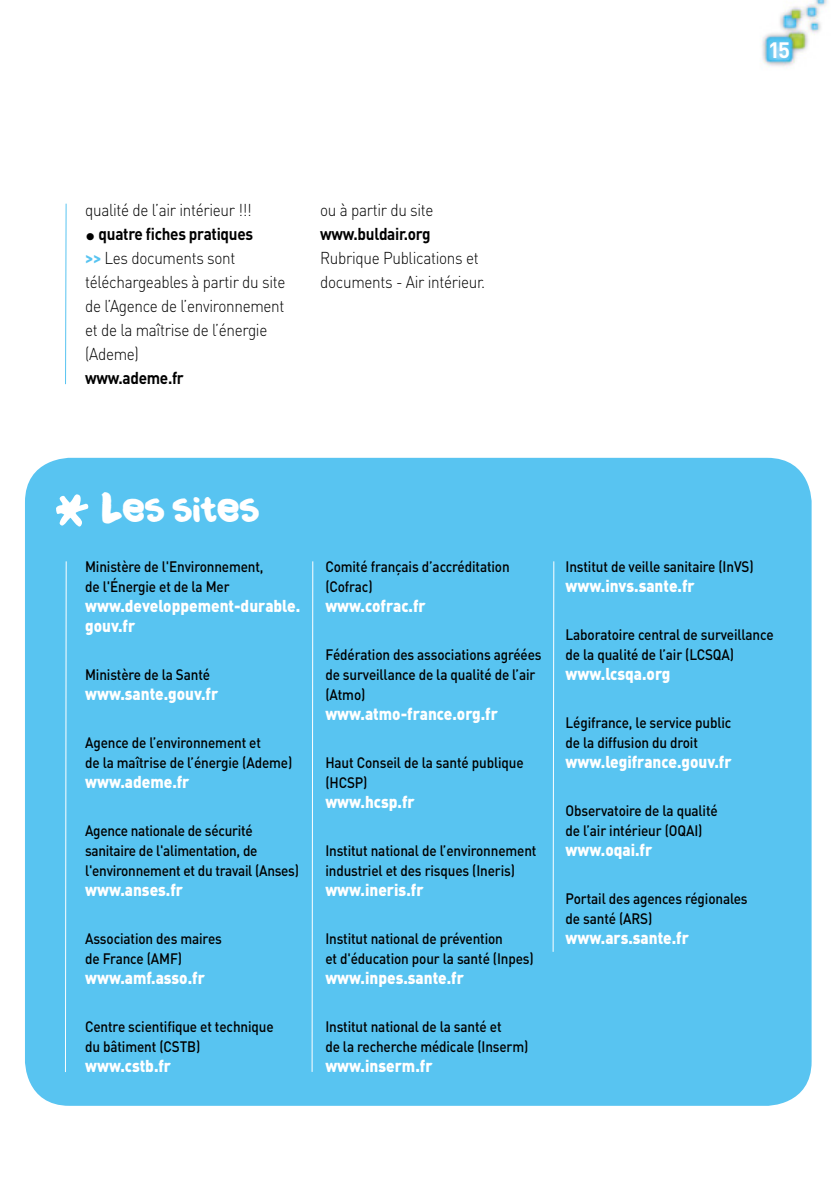
<style>
.page{position:relative;width:840px;height:1191px;background:#fff}
.page>*{position:absolute;margin:0;border:0;box-sizing:border-box;transform-origin:0 0}
.t1{font:28px "Culia";letter-spacing:.02em;color:#fff}
.t2{font:700 22px "DIN";color:#fff}
.t3{font:900 17px/20px "DIN";color:#fff;scale:.9 1}
.t4{font:300 17px/24px "DIN";letter-spacing:-.02em;color:#000;scale:.9 1}
.t5{font:700 17px "DIN";letter-spacing:-.02em;color:#000;scale:.9 1}
.t6{font:500 15px/20px "DIN";letter-spacing:-.01em;color:#000;scale:.9 1}
.s1{font-weight:900;font-size:22px}
.s2{font-weight:700}
.s3{font-weight:700;color:#58c4f1}
</style>
<div class="page">
<div style="left:25px;top:458px;width:786px;height:647px;background:#58c4f1;border-radius:44px"></div>
<img style="left:762px;top:0;width:66px;height:67px">
<hr style="left:65px;top:204px;width:2px;height:180px;background:#58c4f1">
<svg style="left:65px;top:561px;width:2px;height:511px"></svg>
<svg style="left:552px;top:561px;width:2px;height:391px"></svg>
<svg style="left:311px;top:561px;width:2px;height:511px"></svg>
<svg style="left:56px;top:494px;width:32px;height:32px"></svg>
<h2 class="t2" style="left:767px;top:35px;width:23px">15</h2>
<p class="t4" style="left:85px;top:198px;width:186px">qualité de l’air intérieur !!!</p>
<p class="t4" style="left:85px;top:222px;width:224px"><span class="s1">•</span> <span class="s2">quatre fiches pratiques<br></span><span class="s3">&gt;&gt;</span> Les documents sont téléchargeables à partir du site de l’Agence de l’environnement et de la maîtrise de l’énergie (Ademe)</p>
<p class="t5" style="left:85px;top:367px;width:111px">www.ademe.fr</p>
<p class="t4" style="left:320px;top:198px;width:127px">ou à partir du site</p>
<p class="t5" style="left:320px;top:223px;width:124px">www.buldair.org</p>
<p class="t4" style="left:320px;top:246px;width:185px">Rubrique Publications et documents - Air intérieur.</p>
<h1 class="t1" style="left:101px;top:496px;width:159px">Les sites</h1>
<p class="t6" style="left:85px;top:556px;width:200px">Ministère de l'Environnement, de l'Énergie et de la Mer</p>
<p class="t3" style="left:85px;top:594px;width:240px">www.developpement-durable. gouv.fr</p>
<p class="t6" style="left:85px;top:664px;width:140px">Ministère de la Santé</p>
<p class="t3" style="left:85px;top:682px;width:149px">www.sante.gouv.fr</p>
<p class="t6" style="left:85px;top:732px;width:231px">Agence de l’environnement et<br>de la maîtrise de l’énergie (Ademe)</p>
<p class="t3" style="left:85px;top:770px;width:117px">www.ademe.fr</p>
<p class="t6" style="left:85px;top:820px;width:239px">Agence nationale de sécurité sanitaire de l'alimentation, de l'environnement et du travail (Anses)</p>
<p class="t3" style="left:85px;top:878px;width:110px">www.anses.fr</p>
<p class="t6" style="left:85px;top:928px;width:153px">Association des maires de France (AMF)</p>
<p class="t3" style="left:85px;top:966px;width:134px">www.amf.asso.fr</p>
<p class="t6" style="left:85px;top:1016px;width:211px">Centre scientifique et technique du bâtiment (CSTB)</p>
<p class="t3" style="left:85px;top:1054px;width:97px">www.cstb.fr</p>
<p class="t6" style="left:325px;top:556px;width:206px">Comité français d’accréditation (Cofrac)</p>
<p class="t3" style="left:325px;top:594px;width:113px">www.cofrac.fr</p>
<p class="t6" style="left:325px;top:644px;width:241px">Fédération des associations agréées de surveillance de la qualité de l’air (Atmo)</p>
<p class="t3" style="left:325px;top:702px;width:193px">www.atmo-france.org.fr</p>
<p class="t6" style="left:325px;top:752px;width:222px">Haut Conseil de la santé publique (HCSP)</p>
<p class="t3" style="left:325px;top:790px;width:101px">www.hcsp.fr</p>
<p class="t6" style="left:325px;top:840px;width:236px">Institut national de l’environnement industriel et des risques (Ineris)</p>
<p class="t3" style="left:325px;top:878px;width:111px">www.ineris.fr</p>
<p class="t6" style="left:325px;top:928px;width:233px">Institut national de prévention<br>et d'éducation pour la santé (Inpes)</p>
<p class="t3" style="left:325px;top:966px;width:155px">www.inpes.sante.fr</p>
<p class="t6" style="left:325px;top:1016px;width:227px">Institut national de la santé et<br>de la recherche médicale (Inserm)</p>
<p class="t3" style="left:325px;top:1054px;width:121px">www.inserm.fr</p>
<p class="t6" style="left:565px;top:556px;width:210px">Institut de veille sanitaire (InVS)</p>
<p class="t3" style="left:565px;top:574px;width:145px">www.invs.sante.fr</p>
<p class="t6" style="left:565px;top:624px;width:232px">Laboratoire central de surveillance de la qualité de l’air (LCSQA)</p>
<p class="t3" style="left:565px;top:662px;width:118px">www.lcsqa.org</p>
<p class="t6" style="left:565px;top:712px;width:186px">Légifrance, le service public de la diffusion du droit</p>
<p class="t3" style="left:565px;top:750px;width:186px">www.legifrance.gouv.fr</p>
<p class="t6" style="left:565px;top:800px;width:170px">Observatoire de la qualité de l’air intérieur (OQAI)</p>
<p class="t3" style="left:565px;top:838px;width:98px">www.oqai.fr</p>
<p class="t6" style="left:565px;top:888px;width:204px">Portail des agences régionales de santé (ARS)</p>
<p class="t3" style="left:565px;top:926px;width:139px">www.ars.sante.fr</p>
</div>
